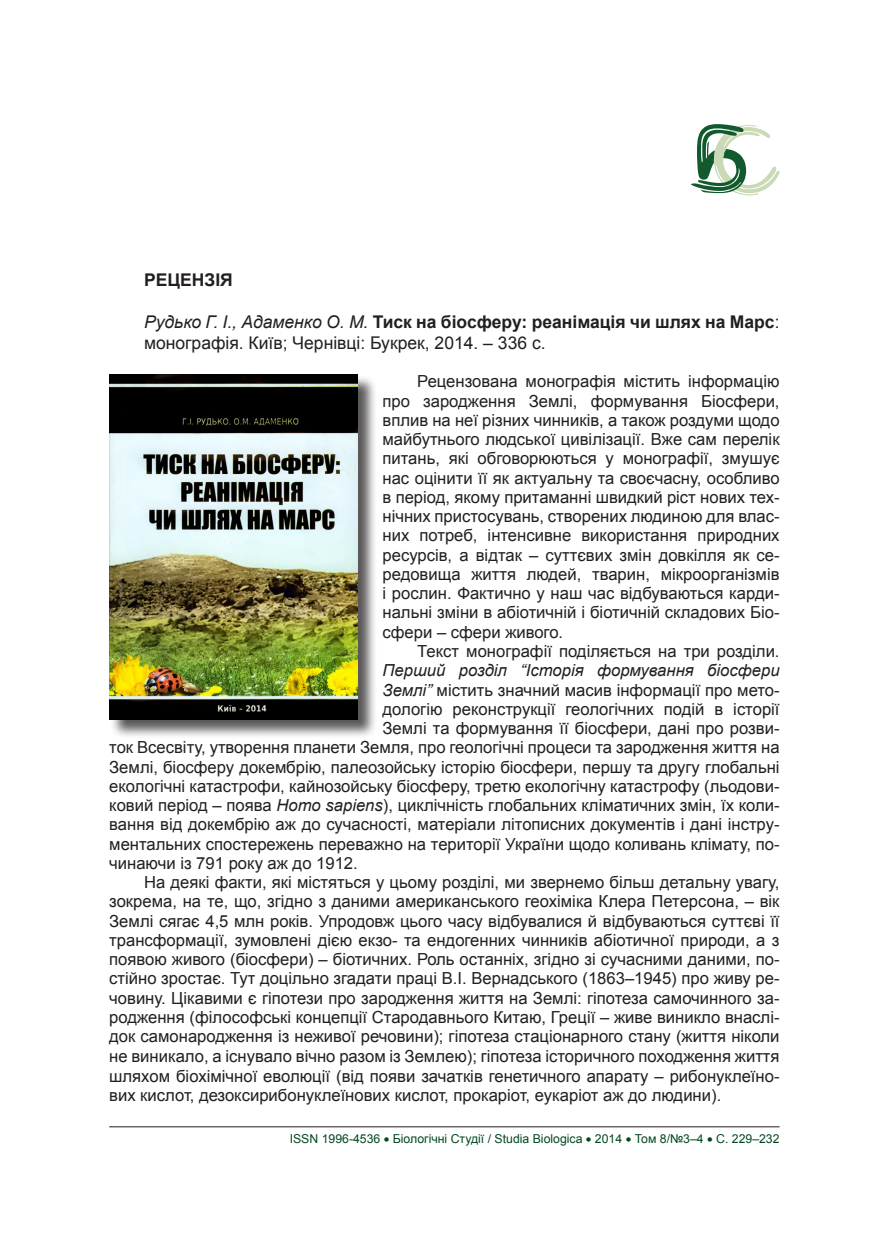
<style>
.page{position:relative;width:869px;height:1241px;background:#fff}
.page>*{position:absolute;margin:0;border:0;box-sizing:border-box;transform-origin:0 0}
.Звичайний{font:700 17.5px "Arial";color:#231f20}
.Звичайний-2{font:17.5px "Arial";color:#231f20}
.Body_Text_Indent_2{font:700 17.5px "Arial";color:#231f20}
.Звичайний-3{font:16.62px/19.2px "Arial";color:#231f20;text-align:justify}
.Звичайний-4{font:italic 16.62px "Arial";color:#231f20}
.t1{font:12.25px "Arial";color:#044822}
.s1{font-weight:400;font-style:italic}
.s2{font-weight:400}
.s3{font-style:italic}
</style>
<div class="page">
<hr style="left:109px;top:1126px;width:670px;height:1px;background:#231f20">
<svg style="left:691px;top:124px;width:88px;height:71px"></svg>
<div style="left:109px;top:375px;width:268px;height:364px;background:#231f20;opacity:.75"></div>
<img style="left:109px;top:374px;width:248px;height:345px">
<p class="Body_Text_Indent_2" style="left:144px;top:268px;width:90px">РЕЦЕНЗІЯ</p>
<p class="Звичайний" style="left:144px;top:310px;width:636px"><span class="s1">Рудько Г. І., Адаменко О. М.</span> Тиск на біосферу: реанімація чи шлях на Марс<span class="s2">:</span></p>
<p class="Звичайний-2" style="left:144px;top:331px;width:403px">монографія. Київ; Чернівці: Букрек, 2014. – 336 с.</p>
<p class="Звичайний-3" style="left:382px;top:372px;width:398px;text-indent:35px">Рецензована монографія містить інформацію про зародження Землі, формування Біосфери, вплив на неї різних чинників, а також роздуми щодо майбутнього людської цивілізації. Вже сам перелік питань, які обговорюються у монографії, змушує нас оцінити її як актуальну та своєчасну, особливо в період, якому притаманні швидкий ріст нових тех&shy;нічних пристосувань, створених людиною для влас&shy;них потреб, інтенсивне використання природних ресурсів, а відтак – суттєвих змін довкілля як се&shy;редовища життя людей, тварин, мікроорганізмів і рослин. Фактично у наш час відбуваються карди&shy;нальні зміни в абіотичній і біотичній складових Біо&shy;сфери – сфери живого.</p>
<p class="Звичайний-3" style="left:417px;top:641px;width:363px">Текст монографії поділяється на три розділи.</p>
<p class="Звичайний-4" style="left:382px;top:659px;width:398px">Перший розділ “Історія формування біосфери</p>
<p class="Звичайний-3" style="left:382px;top:680px;width:398px"><span class="s3">Землі”</span> містить значний масив інформації про мето-</p>
<p class="Звичайний-3" style="left:382px;top:699px;width:398px">дологію реконструкції геологічних подій в історії</p>
<p class="Звичайний-3" style="left:382px;top:718px;width:398px">Землі та формування її біосфери, дані про розви-</p>
<p class="Звичайний-3" style="left:109px;top:738px;width:671px">ток Всесвіту, утворення планети Земля, про геологічні процеси та зародження життя на</p>
<p class="Звичайний-3" style="left:109px;top:757px;width:671px">Землі, біосферу докембрію, палеозойську історію біосфери, першу та другу глобальні</p>
<p class="Звичайний-3" style="left:109px;top:776px;width:671px">екологічні катастрофи, кайнозойську біосферу, третю екологічну катастрофу (льодови-</p>
<p class="Звичайний-3" style="left:109px;top:795px;width:671px">ковий період – поява <span class="s3">Homo sapiens</span>), циклічність глобальних кліматичних змін, їх коли-</p>
<p class="Звичайний-3" style="left:109px;top:815px;width:671px">вання від докембрію аж до сучасності, матеріали літописних документів і дані інстру-</p>
<p class="Звичайний-3" style="left:109px;top:834px;width:671px">ментальних спостережень переважно на території України щодо коливань клімату, по-</p>
<p class="Звичайний-3" style="left:109px;top:853px;width:250px">чинаючи із 791 року аж до 1912.</p>
<p class="Звичайний-3" style="left:109px;top:872px;width:671px;text-indent:35px">На деякі факти, які містяться у цьому розділі, ми звернемо більш детальну увагу, зокрема, на те, що, згідно з даними американського геохіміка Клера Петерсона, – вік Землі сягає 4,5 млн років. Упродовж цього часу відбувалися й відбуваються суттєві її трансформації, зумовлені дією екзо- та ендогенних чинників абіотичної природи, а з появою живого (біосфери) – біотичних. Роль останніх, згідно зі сучасними даними, по&shy;стійно зростає. Тут доцільно згадати праці В.І. Вернадського (1863–1945) про живу ре&shy;човину. Цікавими є гіпотези про зародження життя на Землі: гіпотеза самочинного за&shy;родження (філософські концепції Стародавнього Китаю, Греції – живе виникло внаслі&shy;док самонародження із неживої речовини); гіпотеза стаціонарного стану (життя ніколи не виникало, а існувало вічно разом із Землею); гіпотеза історичного походження життя шляхом біохімічної еволюції (від появи зачатків генетичного апарату – рибонуклеїно&shy;вих кислот, дезоксирибонуклеїнових кислот, прокаріот, еукаріот аж до людини).</p>
<p class="t1" style="left:289px;top:1130px;width:491px">ISSN 1996-4536 • Біологічні Студії / Studia Biologica • 2014 • Том 8/№3–4 • С. 229–232</p>
</div>
